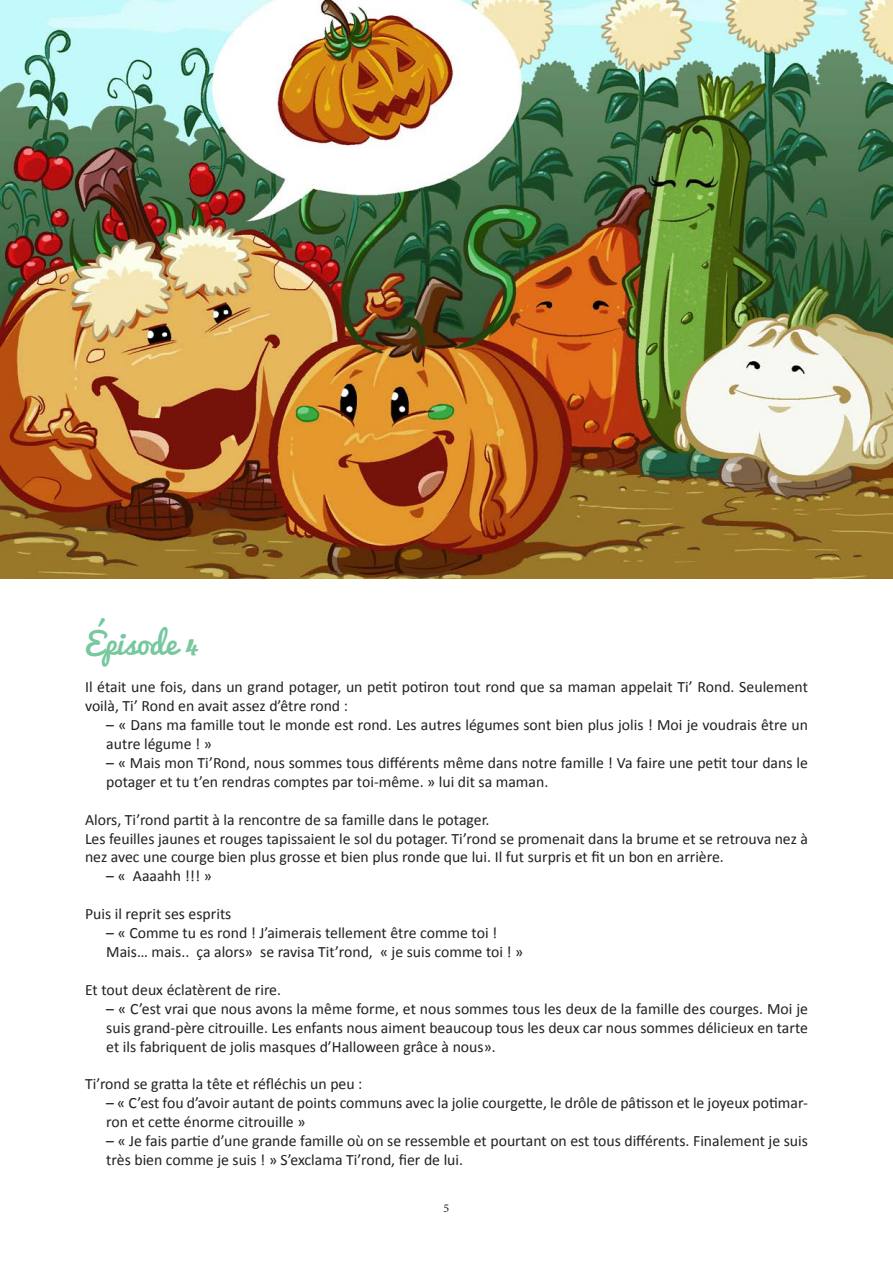
<style>
.page{position:relative;width:893px;height:1263px;background:#fff}
.page>*{position:absolute;margin:0;border:0;box-sizing:border-box;transform-origin:0 0}
.t1{font:30px "Pacifico";color:#77c89e}
.t2{font:15.75px/18.9px "Calibri";color:#231f20}
.t3{font:12px "Minion Pro";color:#231f20}
</style>
<div class="page">
<img style="left:0;top:0;width:893px;height:578px">
<p class="t1" style="left:85px;top:616px;width:115px">Épisode 4</p>
<p class="t2" style="left:85px;top:678px;width:724px">Il était une fois, dans un grand potager, un petit potiron tout rond que sa maman appelait Ti’ Rond. Seulement voilà, Ti’ Rond en avait assez d’être rond :</p>
<p class="t2" style="left:106px;top:715px;width:703px">– « Dans ma famille tout le monde est rond. Les autres légumes sont bien plus jolis ! Moi je voudrais être un autre légume ! »</p>
<p class="t2" style="left:106px;top:753px;width:703px">– « Mais mon Ti’Rond, nous sommes tous différents même dans notre famille ! Va faire une petit tour dans le potager et tu t’en rendras comptes par toi-même. » lui dit sa maman.</p>
<p class="t2" style="left:85px;top:810px;width:406px">Alors, Ti’rond partit à la rencontre de sa famille dans le potager.</p>
<p class="t2" style="left:85px;top:829px;width:724px">Les feuilles jaunes et rouges tapissaient le sol du potager. Ti’rond se promenait dans la brume et se retrouva nez à nez avec une courge bien plus grosse et bien plus ronde que lui. Il fut surpris et fit un bon en arrière.</p>
<p class="t2" style="left:106px;top:867px;width:107px">– « Aaaahh !!! »</p>
<p class="t2" style="left:85px;top:904px;width:148px">Puis il reprit ses esprits</p>
<p class="t2" style="left:106px;top:923px;width:392px">– « Comme tu es rond ! J’aimerais tellement être comme toi !</p>
<p class="t2" style="left:106px;top:942px;width:419px">Mais… mais.. ça alors» se ravisa Tit’rond, « je suis comme toi ! »</p>
<p class="t2" style="left:85px;top:980px;width:198px">Et tout deux éclatèrent de rire.</p>
<p class="t2" style="left:106px;top:999px;width:703px;text-align:justify">– « C’est vrai que nous avons la même forme, et nous sommes tous les deux de la famille des courges. Moi je suis grand-père citrouille. Les enfants nous aiment beaucoup tous les deux car nous sommes délicieux en tarte et ils fabriquent de jolis masques d’Halloween grâce à nous».</p>
<p class="t2" style="left:85px;top:1075px;width:279px">Ti’rond se gratta la tête et réfléchis un peu :</p>
<p class="t2" style="left:106px;top:1093px;width:703px">– « C’est fou d’avoir autant de points communs avec la jolie courgette, le drôle de pâtisson et le joyeux potimar&shy;ron et cette énorme citrouille »</p>
<p class="t2" style="left:106px;top:1131px;width:703px">– « Je fais partie d’une grande famille où on se ressemble et pourtant on est tous différents. Finalement je suis très bien comme je suis ! » S’exclama Ti’rond, fier de lui.</p>
<p class="t3" style="left:444px;top:1200px;width:7px">5</p>
</div>
